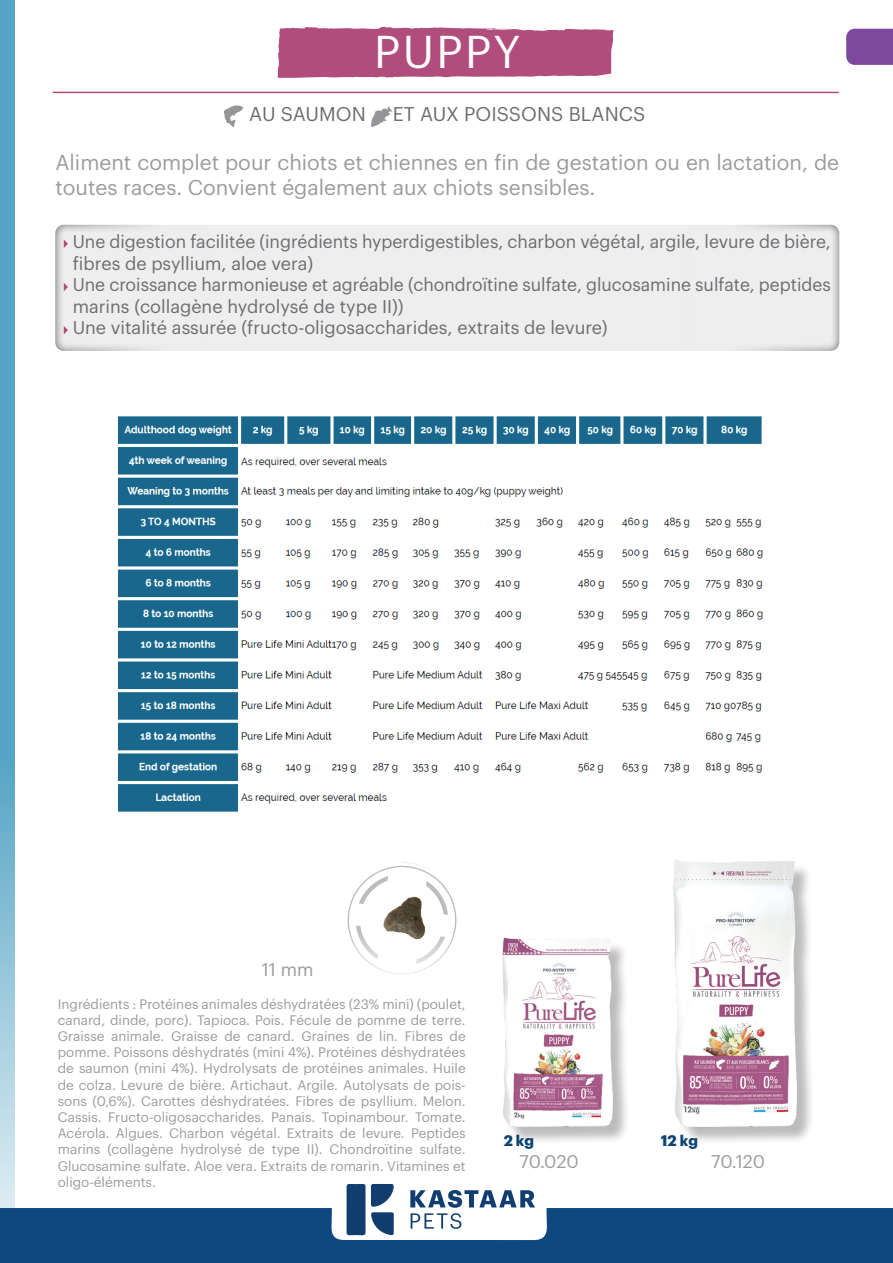
<style>
.page{position:relative;width:893px;height:1263px;background:#fff}
.page>*{position:absolute;margin:0;border:0;box-sizing:border-box;transform-origin:0 0}
.t1{font:45px "Graphik";letter-spacing:.055em;color:#fff}
.t2{font:21px/25.2px "Graphik";color:#9a9c9d}
.t3{font:19.5px "Graphik";letter-spacing:.005em;color:#6c6d70}
.t4{font:18px/21.6px "Graphik";color:#6c6d70}
.t5{font:18px "Graphik";letter-spacing:-.005em;color:#9a9c9d}
.t6{font:700 15px "Graphik";color:#0b4575}
.t7{font:13.5px/16.2px "Graphik";color:#9a9c9d;text-align:justify}
</style>
<div class="page">
<svg style="left:0;top:0;width:15px;height:1208px;background:#6fb2cc"></svg>
<hr style="left:53px;top:92px;width:785px;height:1px;background:#b04d7e">
<svg style="left:371px;top:106px;width:22px;height:21px"></svg>
<div style="left:54px;top:223px;width:158px;height:129px;background:#f8f8f8"></div>
<div style="left:682px;top:223px;width:157px;height:129px;background:#f8f8f8"></div>
<div style="left:55px;top:225px;width:784px;height:126px;background:#eeeeef;border-radius:9px"></div>
<svg style="left:64px;top:240px;width:4px;height:8px"></svg>
<svg style="left:64px;top:283px;width:4px;height:8px"></svg>
<svg style="left:64px;top:326px;width:4px;height:8px"></svg>
<img style="left:347px;top:862px;width:110px;height:112px">
<img style="left:118px;top:416px;width:645px;height:396px">
<svg style="left:278px;top:27px;width:336px;height:51px;background:#b55885"></svg>
<svg style="left:224px;top:106px;width:19px;height:21px"></svg>
<img style="left:380px;top:894px;width:50px;height:47px">
<div style="left:505px;top:863px;width:310px;height:282px;background:#231f20;opacity:.3"></div>
<img style="left:674px;top:859px;width:122px;height:267px">
<img style="left:503px;top:938px;width:109px;height:188px">
<div style="left:0;top:1208px;width:893px;height:55px;background:#0f487e"></div>
<svg style="left:331px;top:1183px;width:216px;height:57px"></svg>
<div style="left:846px;top:29px;width:47px;height:36px;background:#7d499c"></div>
<h1 class="t1" style="left:374px;top:18px;width:148px">PUPPY</h1>
<h3 class="t3" style="left:249px;top:100px;width:118px">AU SAUMON</h3>
<h3 class="t3" style="left:393px;top:100px;width:254px">ET AUX POISSONS BLANCS</h3>
<h2 class="t2" style="left:55px;top:148px;width:785px">Aliment complet pour chiots et chiennes en fin de gestation ou en lactation, de toutes races. Convient également aux chiots sensibles.</h2>
<p class="t4" style="left:73px;top:229px;width:759px">Une digestion facilitée (ingrédients hyperdigestibles, charbon végétal, argile, levure de bière, fibres de psyllium, aloe vera)<br>Une croissance harmonieuse et agréable (chondroïtine sulfate, glucosamine sulfate, peptides marins (collagène hydrolysé de type II))<br>Une vitalité assurée (fructo-oligosaccharides, extraits de levure)</p>
<h3 class="t5" style="left:262px;top:956px;width:53px">11 mm</h3>
<p class="t7" style="left:58px;top:994px;width:409px">Ingrédients : Protéines animales déshydratées (23% mini) (poulet, canard, dinde, porc). Tapioca. Pois. Fécule de pomme de terre.<br>Graisse animale. Graisse de canard. Graines de lin. Fibres de pomme. Poissons déshydratés (mini 4%). Protéines déshydratées de saumon (mini 4%). Hydrolysats de protéines animales. Huile de colza. Levure de bière. Artichaut. Argile. Autolysats de pois&shy;sons (0,6%). Carottes déshydratées. Fibres de psyllium. Melon.<br>Cassis. Fructo-oligosaccharides. Panais. Topinambour. Tomate.<br>Acérola. Algues. Charbon végétal. Extraits de levure. Peptides marins (collagène hydrolysé de type II). Chondroïtine sulfate.<br>Glucosamine sulfate. Aloe vera. Extraits de romarin. Vitamines et oligo-éléments.</p>
<p class="t6" style="left:504px;top:1129px;width:32px">2 kg</p>
<h3 class="t5" style="left:519px;top:1147px;width:61px">70.020</h3>
<p class="t6" style="left:661px;top:1129px;width:39px">12 kg</p>
<h3 class="t5" style="left:711px;top:1147px;width:55px">70.120</h3>
</div>
